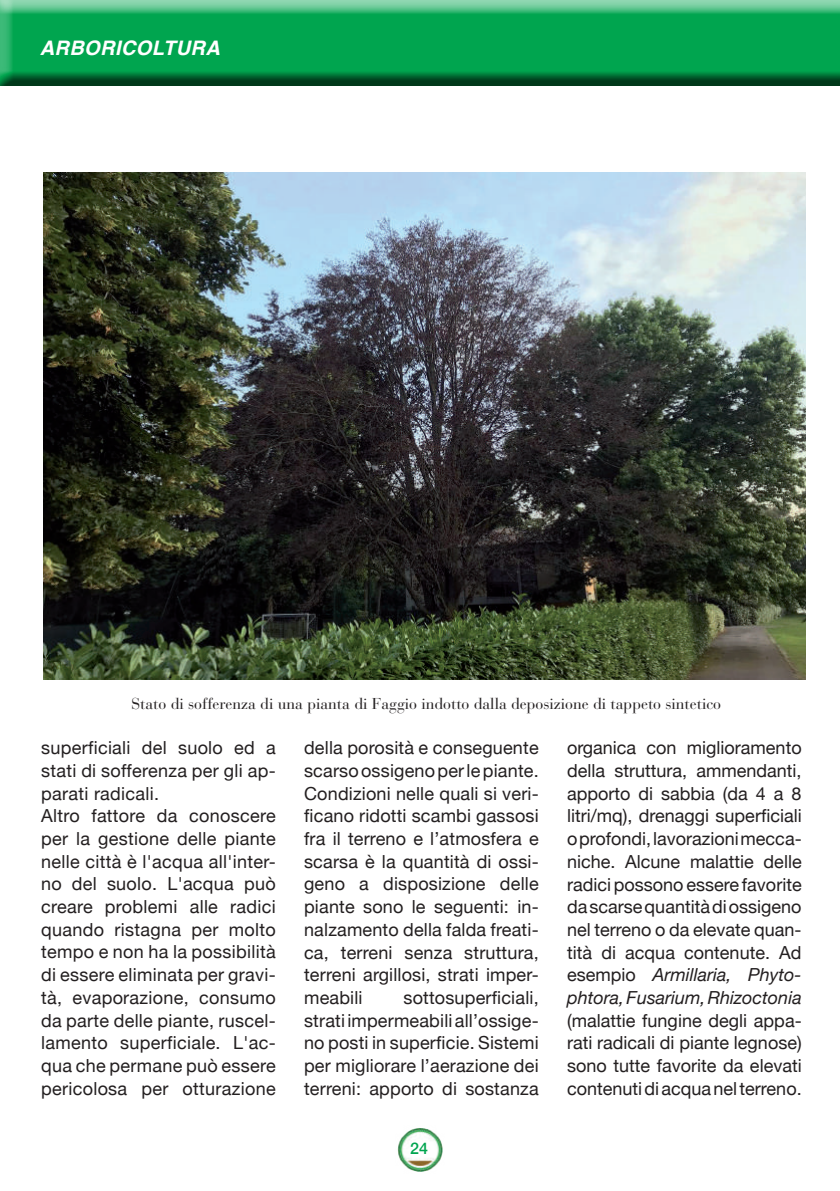
<style>
.page{position:relative;width:840px;height:1191px;background:#fff}
.page>*{position:absolute;margin:0;border:0;box-sizing:border-box;transform-origin:0 0}
.t1{font:italic 700 20px "Helvetica";letter-spacing:.02em;color:#fff}
.t2{font:18px/22.6px "Helvetica Neue";letter-spacing:.015em;color:#231f20;text-align:justify}
.t3{font:500 16px "Helvetica Neue";color:#00a54f}
.t4{font:15.6px "Bauer Bodoni";color:#231f20}
.s1{font-style:italic}
</style>
<div class="page">
<img style="left:397px;top:1128px;width:46px;height:44px">
<div style="left:0;top:0;width:839px;height:87px;background:#231f20;opacity:.75"></div>
<img style="left:44px;top:173px;width:761px;height:506px">
<p class="t1" style="left:40px;top:31px;width:181px">ARBORICOLTURA</p>
<p class="t4" style="left:131px;top:694px;width:590px">Stato di sofferenza di una pianta di Faggio indotto dalla deposizione di tappeto sintetico</p>
<p class="t2" style="left:41px;top:737px;width:236px;text-align:left">superficiali del suolo ed a stati di sofferenza per gli ap&shy;parati radicali.<br>Altro fattore da conoscere per la gestione delle piante nelle città è l'acqua all'inter&shy;no del suolo. L'acqua può creare problemi alle radici quando ristagna per molto tempo e non ha la possibilità di essere eliminata per gravi&shy;tà, evaporazione, consumo da parte delle piante, ruscel&shy;lamento superficiale. L'ac&shy;qua che permane può essere pericolosa per otturazione</p>
<p class="t2" style="left:304px;top:737px;width:236px">della porosità e conseguente scarso ossigeno per le piante.<br>Condizioni nelle quali si veri&shy;ficano ridotti scambi gassosi fra il terreno e l’atmosfera e scarsa è la quantità di ossi&shy;geno a disposizione delle piante sono le seguenti: in&shy;nalzamento della falda freati&shy;ca, terreni senza struttura, terreni argillosi, strati imper&shy;meabili</p>
<p class="t2" style="left:304px;top:987px;width:236px;text-indent:99px">sottosuperficiali, strati impermeabili all’ossige&shy;no posti in superficie. Sistemi per migliorare l’aerazione dei terreni: apporto di sostanza</p>
<p class="t3" style="left:410px;top:1135px;width:19px">24</p>
<p class="t2" style="left:566px;top:737px;width:236px">organica con miglioramento della struttura, ammendanti, apporto di sabbia (da 4 a 8 litri/mq), drenaggi superficiali o profondi, lavorazioni mecca&shy;niche. Alcune malattie delle radici possono essere favorite da scarse quantità di ossigeno nel terreno o da elevate quan&shy;tità di acqua contenute. Ad esempio <span class="s1">Armillaria, Phyto&shy;phtora, Fusarium, Rhizoctonia</span></p>
<p class="t2" style="left:566px;top:1010px;width:236px">(malattie fungine degli appa&shy;rati radicali di piante legnose) sono tutte favorite da elevati contenuti di acqua nel terreno.</p>
</div>
